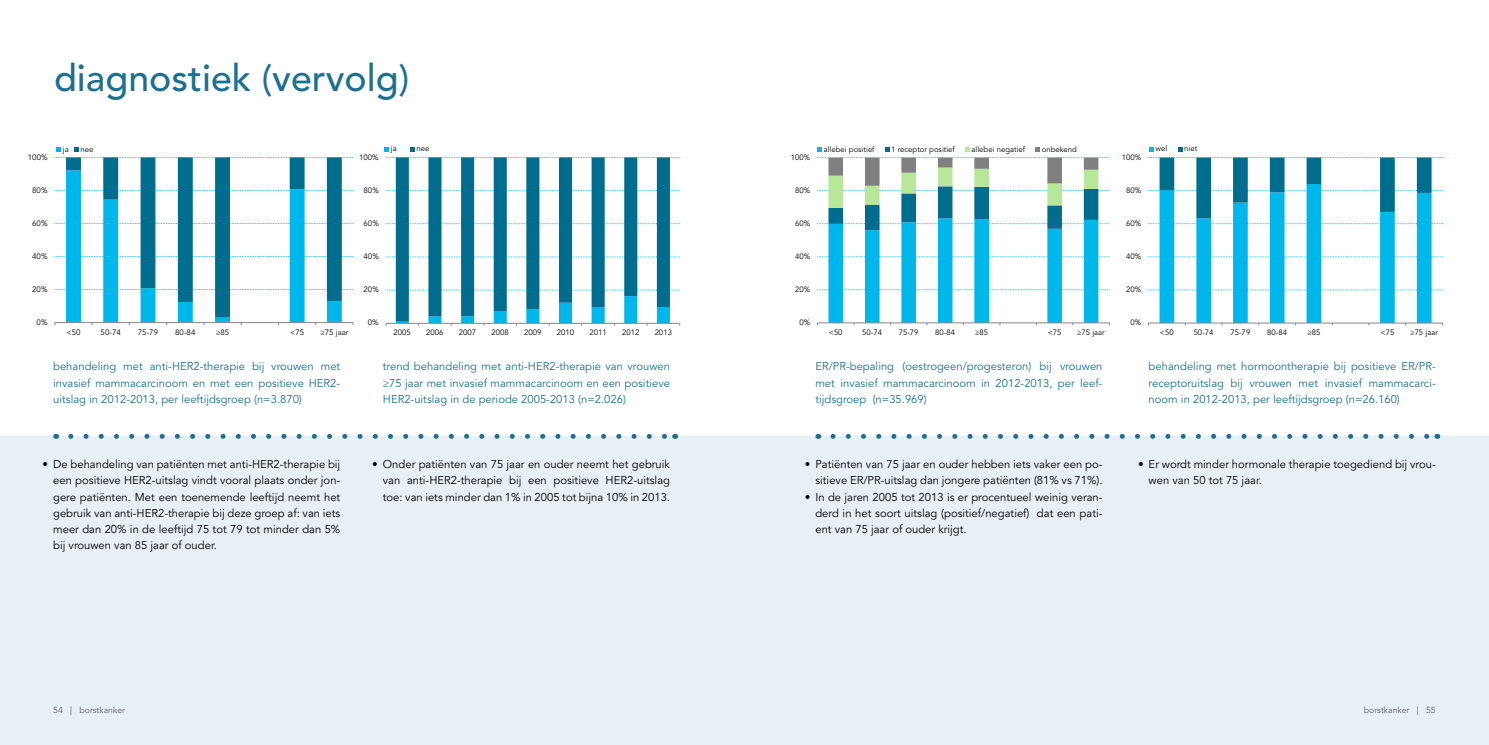
<style>
.page{position:relative;width:1489px;height:745px;background:#fff}
.page>*{position:absolute;margin:0;border:0;box-sizing:border-box;transform-origin:0 0}
.t1{font:500 37.5px "Avenir LT Std";color:#1e708f}
.t2{font:11.25px/16.2px "Avenir LT Std";color:#000;text-align:justify}
.t3{font:11.25px/16.2px "Avenir LT Std";color:#1e708f;text-align:justify}
.t4{font:8.75px "Avenir LT Std";color:#646363}
.t5{font:7.88px "Avenir LT Std";color:#000}
.t6{font:7.75px "Avenir LT Std";color:#000}
</style>
<div class="page">
<div style="left:733px;top:436px;width:755px;height:308px;background:#e8eff5"></div>
<svg style="left:833px;top:433px;width:596px;height:5px"></svg>
<svg style="left:817px;top:147px;width:293px;height:178px"></svg>
<svg style="left:1148px;top:157px;width:295px;height:168px"></svg>
<svg style="left:1149px;top:147px;width:4px;height:4px"></svg>
<svg style="left:1178px;top:147px;width:4px;height:4px"></svg>
<div style="left:0;top:436px;width:755px;height:308px;background:#e8eff5"></div>
<svg style="left:71px;top:433px;width:596px;height:5px"></svg>
<svg style="left:55px;top:147px;width:299px;height:178px"></svg>
<svg style="left:386px;top:289px;width:293px;height:1px"></svg>
<svg style="left:386px;top:256px;width:293px;height:1px"></svg>
<svg style="left:386px;top:223px;width:293px;height:1px"></svg>
<svg style="left:386px;top:190px;width:293px;height:1px"></svg>
<svg style="left:386px;top:157px;width:293px;height:1px"></svg>
<svg style="left:396px;top:157px;width:274px;height:139px"></svg>
<hr style="left:386px;top:323px;width:293px;height:1px;background:#878787">
<svg style="left:396px;top:296px;width:274px;height:29px"></svg>
<svg style="left:385px;top:147px;width:4px;height:4px"></svg>
<svg style="left:410px;top:147px;width:4px;height:4px"></svg>
<h1 class="t1" style="left:54px;top:57px;width:356px">diagnostiek (vervolg)</h1>
<p class="t5" style="left:28px;top:152px;width:21px">100%</p>
<p class="t5" style="left:63px;top:144px;width:7px">ja</p>
<p class="t5" style="left:80px;top:144px;width:15px">nee</p>
<p class="t6" style="left:359px;top:152px;width:21px">100%</p>
<p class="t6" style="left:391px;top:144px;width:7px">ja</p>
<p class="t6" style="left:416px;top:144px;width:15px">nee</p>
<p class="t6" style="left:790px;top:152px;width:21px">100%</p>
<p class="t6" style="left:823px;top:144px;width:52px">allebei positief</p>
<p class="t6" style="left:891px;top:144px;width:65px">1 receptor positief</p>
<p class="t6" style="left:971px;top:144px;width:55px">allebei negatief</p>
<p class="t6" style="left:1041px;top:144px;width:37px">onbekend</p>
<p class="t6" style="left:1121px;top:152px;width:21px">100%</p>
<p class="t6" style="left:1155px;top:144px;width:13px">wel</p>
<p class="t6" style="left:1184px;top:144px;width:15px">niet</p>
<p class="t5" style="left:32px;top:185px;width:17px">80%</p>
<p class="t6" style="left:363px;top:185px;width:17px">80%</p>
<p class="t6" style="left:795px;top:185px;width:17px">80%</p>
<p class="t6" style="left:1126px;top:185px;width:17px">80%</p>
<p class="t5" style="left:32px;top:218px;width:17px">60%</p>
<p class="t6" style="left:363px;top:218px;width:17px">60%</p>
<p class="t6" style="left:795px;top:218px;width:17px">60%</p>
<p class="t6" style="left:1126px;top:218px;width:17px">60%</p>
<p class="t5" style="left:32px;top:251px;width:17px">40%</p>
<p class="t6" style="left:363px;top:252px;width:17px">40%</p>
<p class="t6" style="left:795px;top:251px;width:17px">40%</p>
<p class="t6" style="left:1126px;top:251px;width:17px">40%</p>
<p class="t5" style="left:32px;top:284px;width:17px">20%</p>
<p class="t6" style="left:363px;top:285px;width:17px">20%</p>
<p class="t6" style="left:795px;top:284px;width:17px">20%</p>
<p class="t6" style="left:1126px;top:285px;width:17px">20%</p>
<p class="t5" style="left:37px;top:317px;width:12px">0%</p>
<p class="t6" style="left:368px;top:318px;width:12px">0%</p>
<p class="t6" style="left:799px;top:317px;width:12px">0%</p>
<p class="t6" style="left:1130px;top:318px;width:12px">0%</p>
<p class="t5" style="left:66px;top:327px;width:16px">&lt;50</p>
<p class="t5" style="left:101px;top:327px;width:22px">50-74</p>
<p class="t5" style="left:138px;top:327px;width:22px">75-79</p>
<p class="t5" style="left:175px;top:327px;width:22px">80-84</p>
<p class="t5" style="left:216px;top:327px;width:15px">≥85</p>
<p class="t5" style="left:290px;top:327px;width:16px">&lt;75</p>
<p class="t5" style="left:320px;top:327px;width:30px">≥75 jaar</p>
<p class="t6" style="left:393px;top:328px;width:19px">2005</p>
<p class="t6" style="left:426px;top:328px;width:19px">2006</p>
<p class="t6" style="left:459px;top:328px;width:19px">2007</p>
<p class="t6" style="left:491px;top:328px;width:19px">2008</p>
<p class="t6" style="left:524px;top:328px;width:19px">2009</p>
<p class="t6" style="left:556px;top:328px;width:19px">2010</p>
<p class="t6" style="left:589px;top:328px;width:19px">2011</p>
<p class="t6" style="left:622px;top:328px;width:19px">2012</p>
<p class="t6" style="left:654px;top:328px;width:19px">2013</p>
<p class="t6" style="left:828px;top:327px;width:15px">&lt;50</p>
<p class="t6" style="left:862px;top:327px;width:21px">50-74</p>
<p class="t6" style="left:898px;top:327px;width:21px">75-79</p>
<p class="t6" style="left:935px;top:327px;width:21px">80-84</p>
<p class="t6" style="left:975px;top:327px;width:14px">≥85</p>
<p class="t6" style="left:1047px;top:327px;width:15px">&lt;75</p>
<p class="t6" style="left:1077px;top:327px;width:29px">≥75 jaar</p>
<p class="t6" style="left:1159px;top:328px;width:15px">&lt;50</p>
<p class="t6" style="left:1193px;top:328px;width:21px">50-74</p>
<p class="t6" style="left:1230px;top:328px;width:21px">75-79</p>
<p class="t6" style="left:1266px;top:328px;width:21px">80-84</p>
<p class="t6" style="left:1307px;top:328px;width:15px">≥85</p>
<p class="t6" style="left:1380px;top:328px;width:15px">&lt;75</p>
<p class="t6" style="left:1410px;top:328px;width:29px">≥75 jaar</p>
<p class="t3" style="left:53px;top:358px;width:288px">behandeling met anti-HER2-therapie bij vrouwen met invasief mammacarcinoom en met een positieve HER2- uitslag in 2012-2013, per leeftijdsgroep (n=3.870)</p>
<p class="t3" style="left:383px;top:358px;width:289px">trend behandeling met anti-HER2-therapie van vrouwen ≥75 jaar met invasief mammacarcinoom en een positieve HER2-uitslag in de periode 2005-2013 (n=2.026)</p>
<p class="t3" style="left:815px;top:358px;width:289px">ER/PR-bepaling (oestrogeen/progesteron) bij vrouwen met invasief mammacarcinoom in 2012-2013, per leef&shy;tijdsgroep (n=35.969)</p>
<p class="t3" style="left:1148px;top:358px;width:289px">behandeling met hormoontherapie bij positieve ER/PR&shy;receptoruitslag bij vrouwen met invasief mammacarci&shy;noom in 2012-2013, per leeftijdsgroep (n=26.160)</p>
<p class="t2" style="left:53px;top:456px;width:289px;text-indent:-11px">• De behandeling van patiënten met anti-HER2-therapie bij een positieve HER2-uitslag vindt vooral plaats onder jon&shy;gere patiënten. Met een toenemende leeftijd neemt het gebruik van anti-HER2-therapie bij deze groep af: van iets meer dan 20% in de leeftijd 75 tot 79 tot minder dan 5% bij vrouwen van 85 jaar of ouder.</p>
<p class="t2" style="left:383px;top:456px;width:289px;text-indent:-11px">• Onder patiënten van 75 jaar en ouder neemt het gebruik van anti-HER2-therapie bij een positieve HER2-uitslag toe: van iets minder dan 1% in 2005 tot bijna 10% in 2013.</p>
<p class="t2" style="left:804px;top:456px;width:299px;text-align:right">• Patiënten van 75 jaar en ouder hebben iets vaker een po&shy;sitieve ER/PR-uitslag dan jongere patiënten (81% vs 71%).</p>
<p class="t2" style="left:815px;top:488px;width:289px;text-indent:-11px">• In de jaren 2005 tot 2013 is er procentueel weinig veran&shy;derd in het soort uitslag (positief/negatief) dat een pati&shy;ënt van 75 jaar of ouder krijgt.</p>
<p class="t2" style="left:1148px;top:456px;width:288px;text-indent:-11px">• Er wordt minder hormonale therapie toegediend bij vrou&shy;wen van 50 tot 75 jaar.</p>
<p class="t4" style="left:53px;top:704px;width:73px">54 | borstkanker</p>
<p class="t4" style="left:1363px;top:704px;width:73px">borstkanker | 55</p>
</div>
